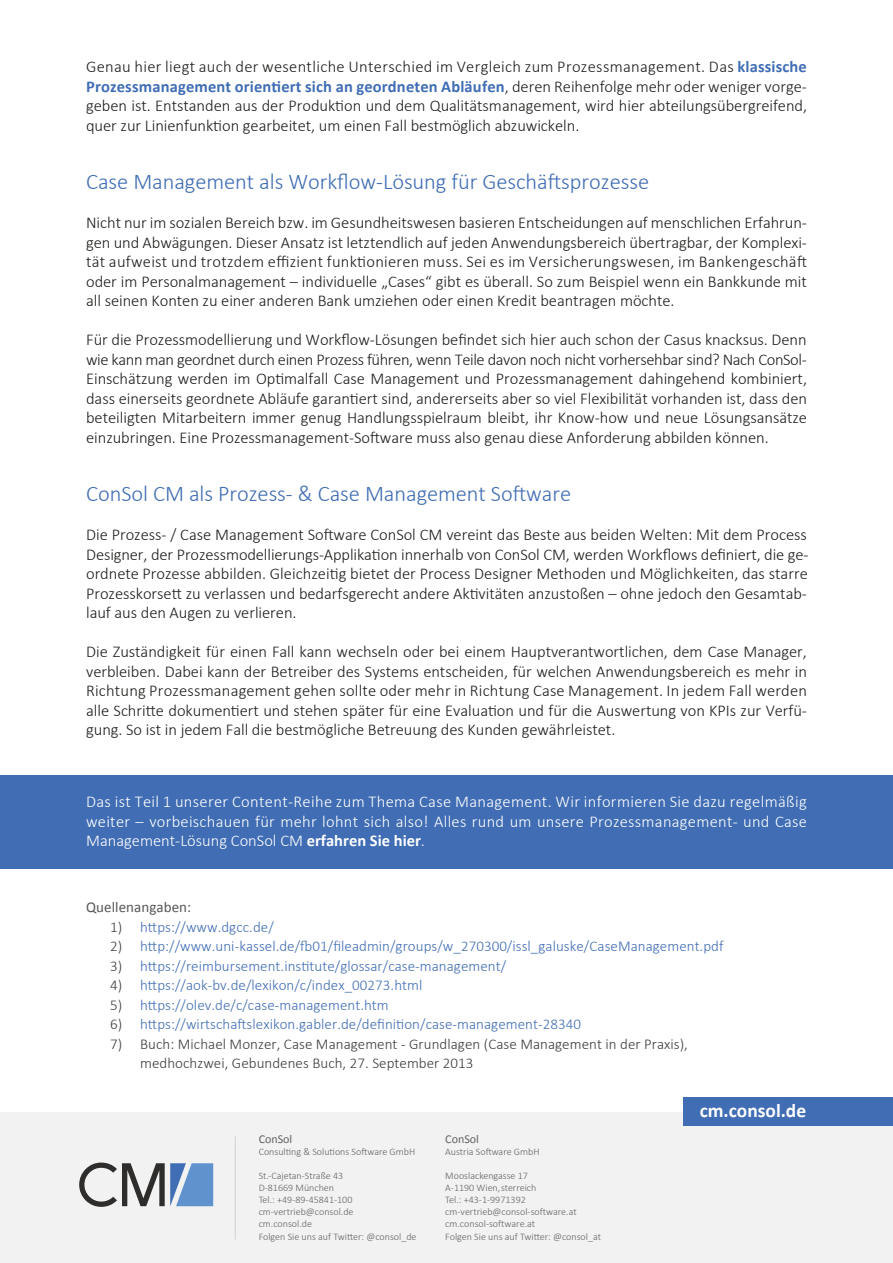
<style>
.page{position:relative;width:893px;height:1263px;background:#fff}
.page>*{position:absolute;margin:0;border:0;box-sizing:border-box;transform-origin:0 0}
.t1{font:300 22.5px "Calibri";letter-spacing:-.005em;color:#406db4}
.t2{font:700 19.5px "Calibri";color:#fff}
.t3{font:300 16.5px/19.5px "Calibri";letter-spacing:-.005em;color:#1d1d1b;text-align:justify}
.t4{font:300 16.5px/19.5px "Calibri";letter-spacing:.01em;color:#fff;text-align:justify}
.t5{font:300 15px "Calibri";letter-spacing:.005em;color:#406db4}
.t6{font:300 15px/19.5px "Calibri";letter-spacing:.005em;color:#3c3c3b}
.t7{font:15px "Calibri";letter-spacing:.005em;color:#575756}
.t8{font:12px "Calibri";color:#646363}
.t9{font:300 10.05px/12px "Calibri";color:#646363}
.s1{font-weight:700;color:#406db4}
.s2{font-weight:700}
.s3{color:#3c3c3b}
</style>
<div class="page">
<div style="left:0;top:775px;width:893px;height:94px;background:#406db4"></div>
<div style="left:0;top:1112px;width:893px;height:151px;background:#f2f2f2"></div>
<hr style="left:235px;top:1136px;width:1px;height:103px;background:#d0d0d0">
<div style="left:684px;top:1097px;width:209px;height:29px;background:#406db4"></div>
<svg style="left:79px;top:1162px;width:134px;height:45px"></svg>
<p class="t3" style="left:86px;top:56px;width:722px">Genau hier liegt auch der wesentliche Unterschied im Vergleich zum Prozessmanagement. Das <span class="s1">klassische Prozessmanagement orientiert sich an geordneten Abläufen</span>, deren Reihenfolge mehr oder weniger vorge&shy;geben ist. Entstanden aus der Produktion und dem Qualitätsmanagement, wird hier abteilungsübergreifend, quer zur Linienfunktion gearbeitet, um einen Fall bestmöglich abzuwickeln.</p>
<h1 class="t1" style="left:86px;top:168px;width:565px">Case Management als Workflow-Lösung für Geschäftsprozesse</h1>
<p class="t3" style="left:86px;top:212px;width:722px">Nicht nur im sozialen Bereich bzw. im Gesundheitswesen basieren Entscheidungen auf menschlichen Erfahrun&shy;gen und Abwägungen. Dieser Ansatz ist letztendlich auf jeden Anwendungsbereich übertragbar, der Komplexi&shy;tät aufweist und trotzdem effizient funktionieren muss. Sei es im Versicherungswesen, im Bankengeschäft oder im Personalmanagement – individuelle „Cases“ gibt es überall. So zum Beispiel wenn ein Bankkunde mit all seinen Konten zu einer anderen Bank umziehen oder einen Kredit beantragen möchte.</p>
<p class="t3" style="left:86px;top:329px;width:722px">Für die Prozessmodellierung und Workflow-Lösungen befindet sich hier auch schon der Casus knacksus. Denn wie kann man geordnet durch einen Prozess führen, wenn Teile davon noch nicht vorhersehbar sind? Nach ConSol-Einschätzung werden im Optimalfall Case Management und Prozessmanagement dahingehend kombiniert, dass einerseits geordnete Abläufe garantiert sind, andererseits aber so viel Flexibilität vorhanden ist, dass den beteiligten Mitarbeitern immer genug Handlungsspielraum bleibt, ihr Know-how und neue Lösungsansätze einzubringen. Eine Prozessmanagement-Software muss also genau diese Anforderung abbilden können.</p>
<h1 class="t1" style="left:86px;top:480px;width:487px">ConSol CM als Prozess- &amp; Case Management Software</h1>
<p class="t3" style="left:86px;top:524px;width:724px">Die Prozess- / Case Management Software ConSol CM vereint das Beste aus beiden Welten: Mit dem Process Designer, der Prozessmodellierungs-Applikation innerhalb von ConSol CM, werden Workflows definiert, die ge&shy;ordnete Prozesse abbilden. Gleichzeitig bietet der Process Designer Methoden und Möglichkeiten, das starre Prozesskorsett zu verlassen und bedarfsgerecht andere Aktivitäten anzustoßen – ohne jedoch den Gesamtab&shy;lauf aus den Augen zu verlieren.</p>
<p class="t3" style="left:86px;top:641px;width:722px">Die Zuständigkeit für einen Fall kann wechseln oder bei einem Hauptverantwortlichen, dem Case Manager, verbleiben. Dabei kann der Betreiber des Systems entscheiden, für welchen Anwendungsbereich es mehr in Richtung Prozessmanagement gehen sollte oder mehr in Richtung Case Management. In jedem Fall werden alle Schritte dokumentiert und stehen später für eine Evaluation und für die Auswertung von KPIs zur Verfü&shy;gung. So ist in jedem Fall die bestmögliche Betreuung des Kunden gewährleistet.</p>
<p class="t4" style="left:86px;top:791px;width:722px">Das ist Teil 1 unserer Content-Reihe zum Thema Case Management. Wir informieren Sie dazu regelmäßig weiter – vorbeischauen für mehr lohnt sich also! Alles rund um unsere Prozessmanagement- und Case Management-Lösung ConSol CM <span class="s2">erfahren Sie hier</span>.</p>
<p class="t7" style="left:86px;top:898px;width:107px">Quellenangaben:</p>
<p class="t5" style="left:110px;top:917px;width:165px"><span class="s3">1)</span> https://www.dgcc.de/</p>
<p class="t5" style="left:110px;top:937px;width:615px"><span class="s3">2)</span> http://www.uni-kassel.de/fb01/fileadmin/groups/w_270300/issl_galuske/CaseManagement.pdf</p>
<p class="t5" style="left:110px;top:956px;width:397px"><span class="s3">3)</span> https://reimbursement.institute/glossar/case-management/</p>
<p class="t5" style="left:110px;top:976px;width:314px"><span class="s3">4)</span> https://aok-bv.de/lexikon/c/index_00273.html</p>
<p class="t5" style="left:110px;top:995px;width:280px"><span class="s3">5)</span> https://olev.de/c/case-management.htm</p>
<p class="t5" style="left:110px;top:1015px;width:472px"><span class="s3">6)</span> https://wirtschaftslexikon.gabler.de/definition/case-management-28340</p>
<p class="t6" style="left:140px;top:1033px;width:549px;text-indent:-30px">7) Buch: Michael Monzer, Case Management - Grundlagen (Case Management in der Praxis), medhochzwei, Gebundenes Buch, 27. September 2013</p>
<p class="t8" style="left:259px;top:1131px;width:35px">ConSol</p>
<p class="t9" style="left:259px;top:1145px;width:158px">Consulting &amp; Solutions Software GmbH</p>
<p class="t9" style="left:259px;top:1169px;width:159px">St.-Cajetan-Straße 43<br>D-81669 München<br>Tel.: +49-89-45841-100 cm-vertrieb@consol.de<br>cm.consol.de<br>Folgen Sie uns auf Twitter: @consol_de</p>
<p class="t8" style="left:445px;top:1131px;width:35px">ConSol</p>
<p class="t9" style="left:445px;top:1145px;width:96px">Austria Software GmbH</p>
<p class="t9" style="left:445px;top:1169px;width:157px">Mooslackengasse 17<br>A-1190 Wien, sterreich<br>Tel.: +43-1-9971392 cm-vertrieb@consol-software.at cm.consol-software.at<br>Folgen Sie uns auf Twitter: @consol_at</p>
<p class="t2" style="left:700px;top:1098px;width:108px">cm.consol.de</p>
</div>
